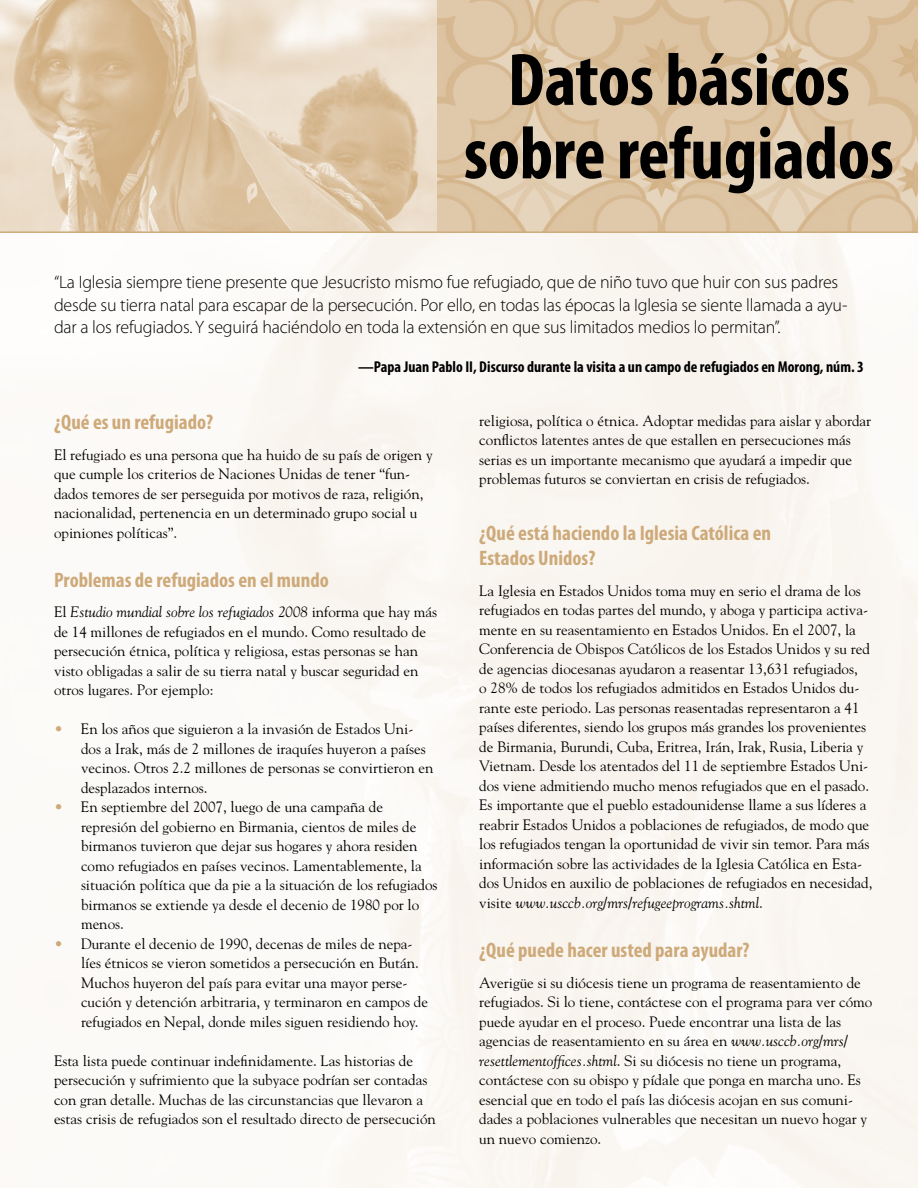
<style>
.page{position:relative;width:918px;height:1188px;background:#fff}
.page>*{position:absolute;margin:0;border:0;box-sizing:border-box;transform-origin:0 0}
.Paragraph_Style_1{font:700 condensed 75px/73.5px "Myriad Pro";letter-spacing:-.005em;color:#000;text-align:center}
.Heads{font:700 condensed 21px/25.5px "Myriad Pro";color:#ceaa7a}
.Call_out{font:300 18px/22.5px "Myriad Pro";letter-spacing:-.01em;color:#000}
.t1{font:700 condensed 15.75px "Myriad Pro";color:#000}
.t2{font:15px/19.5px "Goudy";color:#000}
.s1{font-style:italic}
.s2{color:#ceaa7a}
</style>
<div class="page">
<img style="left:436px;top:0;width:482px;height:231px">
<img style="left:0;top:0;width:436px;height:231px">
<hr style="left:0;top:231px;width:918px;height:2px;background:#ceaa7a">
<p class="Paragraph_Style_1" style="left:464px;top:42px;width:432px">Datos básicos sobre refugiados</p>
<p class="Call_out" style="left:54px;top:271px;width:795px">“La Iglesia siempre tiene presente que Jesucristo mismo fue refugiado, que de niño tuvo que huir con sus padres desde su tierra natal para escapar de la persecución. Por ello, en todas las épocas la Iglesia se siente llamada a ayu&shy;dar a los refugiados. Y seguirá haciéndolo en toda la extensión en que sus limitados medios lo permitan”.</p>
<p class="t1" style="left:358px;top:357px;width:507px">—Papa Juan Pablo II, Discurso durante la visita a un campo de refugiados en Morong, núm. 3</p>
<p class="Heads" style="left:54px;top:409px;width:161px">¿Qué es un refugiado?</p>
<p class="t2" style="left:54px;top:445px;width:380px">El refugiado es una persona que ha huido de su país de origen y que cumple los criterios de Naciones Unidas de tener “fun&shy;dados temores de ser perseguida por motivos de raza, religión, nacionalidad, pertenencia en un determinado grupo social u opiniones políticas”.</p>
<p class="Heads" style="left:54px;top:567px;width:276px">Problemas de refugiados en el mundo</p>
<p class="t2" style="left:54px;top:602px;width:385px">El <span class="s1">Estudio mundial sobre los refugiados 2008</span> informa que hay más de 14 millones de refugiados en el mundo. Como resultado de persecución étnica, política y religiosa, estas personas se han visto obligadas a salir de su tierra natal y buscar seguridad en otros lugares. Por ejemplo:</p>
<p class="t2" style="left:81px;top:719px;width:354px;text-indent:-27px"><span class="s2">•</span> En los años que siguieron a la invasión de Estados Uni&shy;dos a Irak, más de 2 millones de iraquíes huyeron a países vecinos. Otros 2.2 millones de personas se convirtieron en desplazados internos.</p>
<p class="t2" style="left:81px;top:797px;width:358px;text-indent:-27px"><span class="s2">•</span> En septiembre del 2007, luego de una campaña de represión del gobierno en Birmania, cientos de miles de birmanos tuvieron que dejar sus hogares y ahora residen como refugiados en países vecinos. Lamentablemente, la situación política que da pie a la situación de los refugiados birmanos se extiende ya desde el decenio de 1980 por lo menos.</p>
<p class="t2" style="left:81px;top:934px;width:348px;text-indent:-27px"><span class="s2">•</span> Durante el decenio de 1990, decenas de miles de nepa&shy;líes étnicos se vieron sometidos a persecución en Bután.<br>Muchos huyeron del país para evitar una mayor perse&shy;cución y detención arbitraria, y terminaron en campos de refugiados en Nepal, donde miles siguen residiendo hoy.</p>
<p class="t2" style="left:54px;top:1051px;width:383px">Esta lista puede continuar indefinidamente. Las historias de persecución y sufrimiento que la subyace podrían ser contadas con gran detalle. Muchas de las circunstancias que llevaron a estas crisis de refugiados son el resultado directo de persecución</p>
<p class="t2" style="left:479px;top:411px;width:393px">religiosa, política o étnica. Adoptar medidas para aislar y abordar conflictos latentes antes de que estallen en persecuciones más serias es un importante mecanismo que ayudará a impedir que problemas futuros se conviertan en crisis de refugiados.</p>
<p class="Heads" style="left:479px;top:520px;width:293px">¿Qué está haciendo la Iglesia Católica en<br>Estados Unidos?</p>
<p class="t2" style="left:479px;top:581px;width:395px">La Iglesia en Estados Unidos toma muy en serio el drama de los refugiados en todas partes del mundo, y aboga y participa activa&shy;mente en su reasentamiento en Estados Unidos. En el 2007, la Conferencia de Obispos Católicos de los Estados Unidos y su red de agencias diocesanas ayudaron a reasentar 13,631 refugiados,<br>o 28% de todos los refugiados admitidos en Estados Unidos du&shy;rante este periodo. Las personas reasentadas representaron a 41 países diferentes, siendo los grupos más grandes los provenientes de Birmania, Burundi, Cuba, Eritrea, Irán, Irak, Rusia, Liberia y Vietnam. Desde los atentados del 11 de septiembre Estados Uni&shy;dos viene admitiendo mucho menos refugiados que en el pasado.<br>Es importante que el pueblo estadounidense llame a sus líderes a reabrir Estados Unidos a poblaciones de refugiados, de modo que los refugiados tengan la oportunidad de vivir sin temor. Para más información sobre las actividades de la Iglesia Católica en Esta&shy;dos Unidos en auxilio de poblaciones de refugiados en necesidad, visite <span class="s1">www.usccb.org/mrs/refugeeprograms.shtml</span>.</p>
<p class="Heads" style="left:479px;top:937px;width:272px">¿Qué puede hacer usted para ayudar?</p>
<p class="t2" style="left:479px;top:972px;width:395px">Averigüe si su diócesis tiene un programa de reasentamiento de refugiados. Si lo tiene, contáctese con el programa para ver cómo puede ayudar en el proceso. Puede encontrar una lista de las agencias de reasentamiento en su área en <span class="s1">www.usccb.org/mrs/ resettlementoffices.shtml</span>. Si su diócesis no tiene un programa, contáctese con su obispo y pídale que ponga en marcha uno. Es esencial que en todo el país las diócesis acojan en sus comuni&shy;dades a poblaciones vulnerables que necesitan un nuevo hogar y un nuevo comienzo.</p>
</div>
